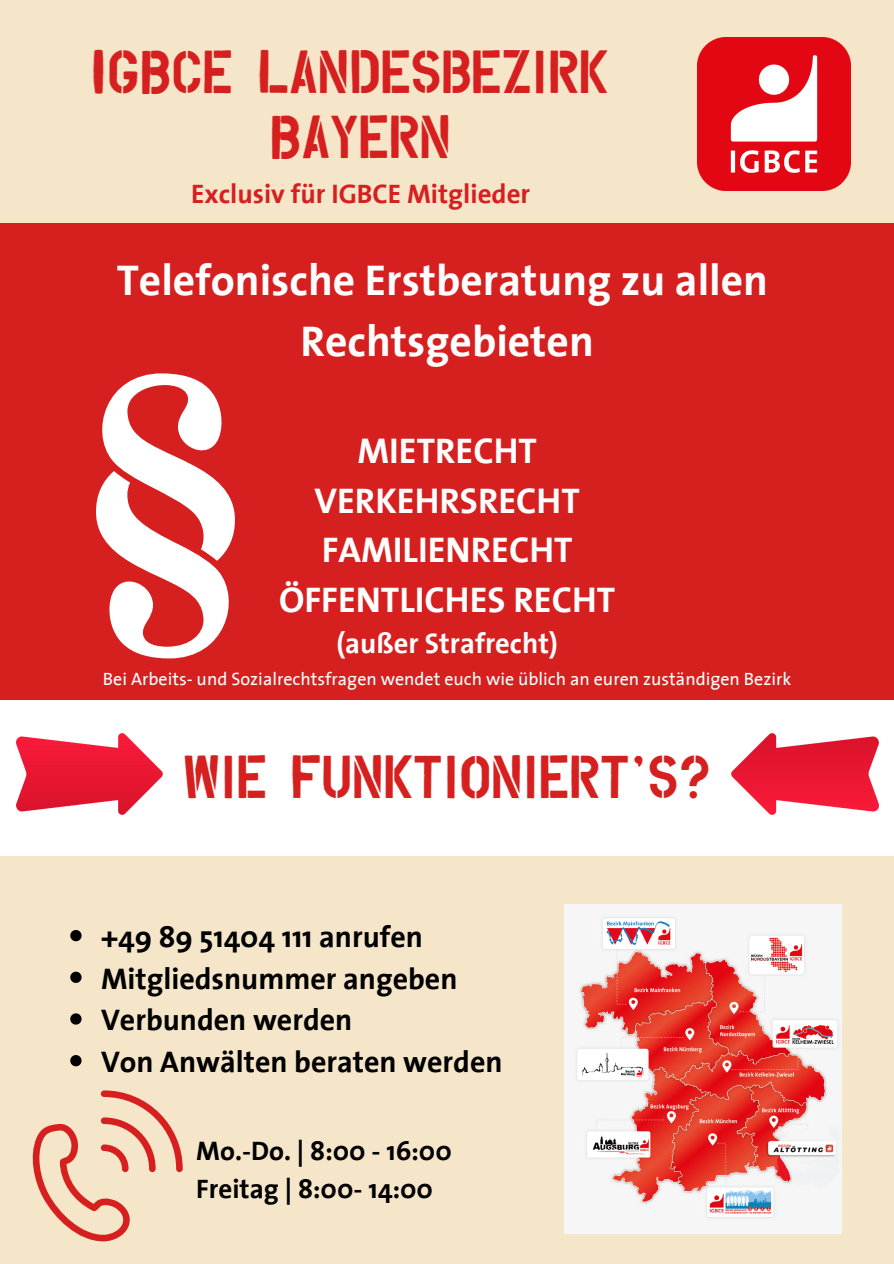
<style>
.page{position:relative;width:894px;height:1264px;background:#fff}
.page>*{position:absolute;margin:0;border:0;box-sizing:border-box;transform-origin:0 0}
.t1{font:47.25px/65.2px "Overspray";color:#d62020;text-align:center}
.t2{font:43.5px/60.8px "The Sans 7 Bold Plain";color:#fff;text-align:center}
.t3{font:36px/49.5px "The Sans 7 Bold Plain";color:#fff;text-align:center}
.t4{font:30px/41.7px "The Sans 7 Bold Plain";color:#000}
.t5{font:28.5px "The Sans 7 Bold Plain";color:#fff}
.t6{font:27px/37.2px "The Sans 7 Bold Plain";color:#000}
.t7{font:27px "The Sans 7 Bold Plain";color:#d62020}
.t8{font:18px "The Sans 5";color:#fff}
</style>
<div class="page">
<div style="left:0;top:0;width:893px;height:1263px;background:#f5e6c9"></div>
<img style="left:697px;top:37px;width:153px;height:153px">
<div style="left:0;top:223px;width:892px;height:478px;background:#d62020"></div>
<svg style="left:96px;top:373px;width:139px;height:285px"></svg>
<div style="left:0;top:701px;width:892px;height:155px;background:#fff"></div>
<img style="left:16px;top:733px;width:147px;height:81px">
<img style="left:731px;top:733px;width:146px;height:81px">
<img style="left:565px;top:904px;width:277px;height:329px">
<svg style="left:32px;top:1090px;width:151px;height:151px"></svg>
<svg style="left:70px;top:930px;width:11px;height:11px"></svg>
<svg style="left:70px;top:971px;width:11px;height:11px"></svg>
<svg style="left:70px;top:1013px;width:11px;height:11px"></svg>
<svg style="left:70px;top:1055px;width:11px;height:11px"></svg>
<h1 class="t1" style="left:89px;top:48px;width:520px">IGBCE LANDESBEZIRK<br>BAYERN</h1>
<p class="t7" style="left:191px;top:172px;width:340px">Exclusiv für IGBCE Mitglieder</p>
<h2 class="t2" style="left:117px;top:243px;width:652px">Telefonische Erstberatung zu allen<br>Rechtsgebieten</h2>
<p class="t3" style="left:279px;top:421px;width:337px">MIETRECHT<br>VERKEHRSRECHT<br>FAMILIENRECHT<br>ÖFFENTLICHES RECHT</p>
<p class="t5" style="left:336px;top:619px;width:223px">(außer Strafrecht)</p>
<p class="t8" style="left:103px;top:663px;width:689px">Bei Arbeits- und Sozialrechtsfragen wendet euch wie üblich an euren zuständigen Bezirk</p>
<h1 class="t1" style="left:183px;top:753px;width:529px">WIE FUNKTIONIERT’S?</h1>
<p class="t4" style="left:101px;top:911px;width:403px">+49 89 51404 111 anrufen<br>Mitgliedsnummer angeben<br>Verbunden werden<br>Von Anwälten beraten werden</p>
<p class="t6" style="left:196px;top:1128px;width:257px">Mo.-Do. | 8:00 - 16:00<br>Freitag | 8:00- 14:00</p>
</div>
